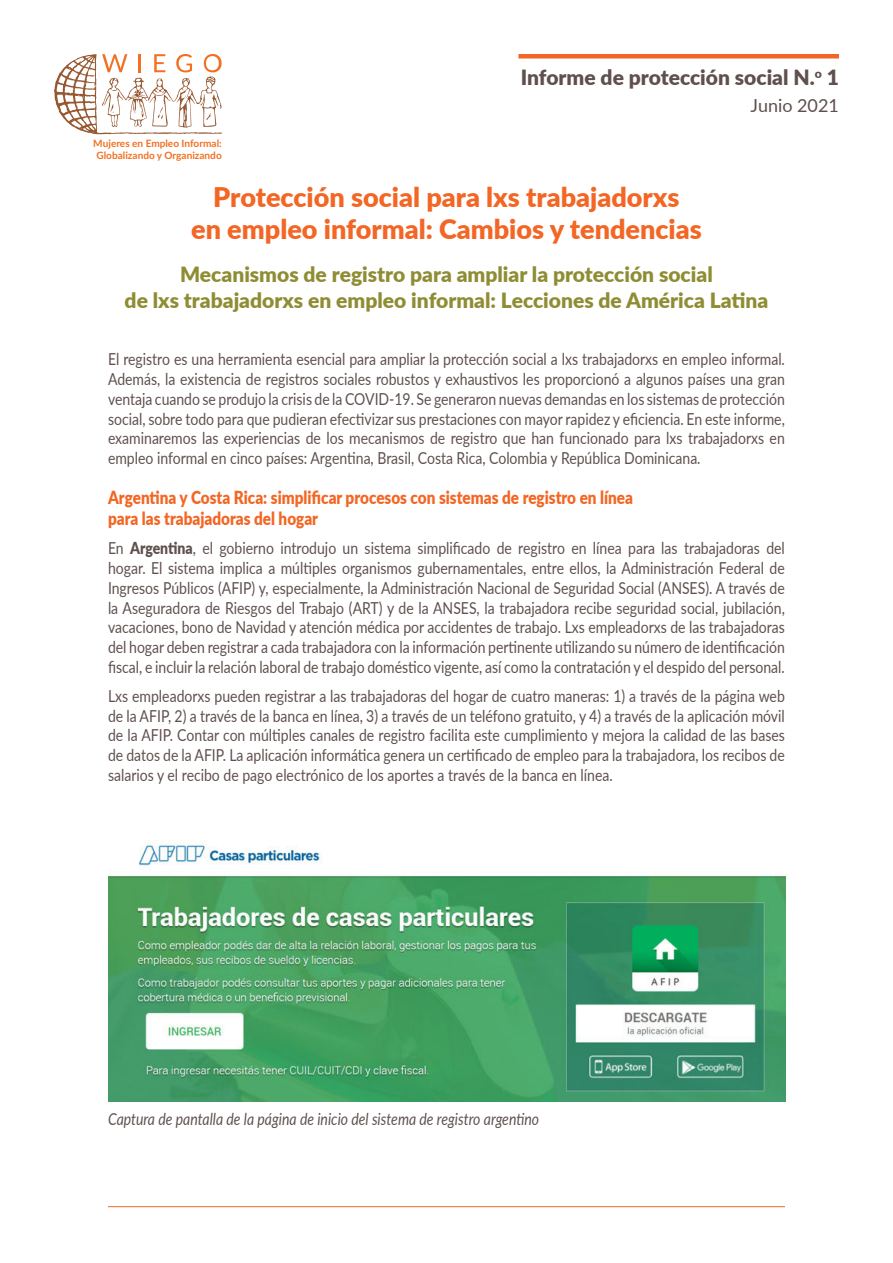
<style>
.page{position:relative;width:893px;height:1263px;background:#fff}
.page>*{position:absolute;margin:0;border:0;box-sizing:border-box;transform-origin:0 0}
.t1{font:900 27px/32.4px "Lato";color:#f36624;text-align:center}
.t2{font:900 21px/25.2px "Lato";color:#8f8d34;text-align:center}
.t3{font:900 21px "Lato";color:#5f504e}
.t4{font:900 18px/21.6px "Lato";color:#f36624;scale:.85 1}
.t5{font:18px "Lato";color:#5f504e}
.t6{font:16.5px/19.8px "Lato";color:#5f504e;text-align:justify;scale:.85 1}
.t7{font:italic 16.5px "Lato";color:#5f504e;scale:.85 1}
.t8{font:700 10.05px/12.1px "Lato";color:#f36f21;text-align:center}
.s1{font-weight:900}
</style>
<div class="page">
<hr style="left:108px;top:1206px;width:677px;height:1px;background:#f36624">
<div style="left:518px;top:54px;width:321px;height:5px;background:#f36624"></div>
<svg style="left:54px;top:54px;width:168px;height:80px"></svg>
<img style="left:108px;top:840px;width:677px;height:261px">
<p class="t8" style="left:93px;top:138px;width:130px">Mujeres en Empleo Informal:<br>Globalizando y Organizando</p>
<p class="t3" style="left:521px;top:69px;width:320px">Informe de protección social N.<sup>o</sup> 1</p>
<p class="t5" style="left:751px;top:92px;width:90px">Junio 2021</p>
<h1 class="t1" style="left:191px;top:183px;width:512px">Protección social para lxs trabajadorxs<br>en empleo informal: Cambios y tendencias</h1>
<p class="t2" style="left:125px;top:264px;width:645px">Mecanismos de registro para ampliar la protección social<br>de lxs trabajadorxs en empleo informal: Lecciones de América Latina</p>
<p class="t6" style="left:108px;top:350px;width:798px">El registro es una herramienta esencial para ampliar la protección social a lxs trabajadorxs en empleo informal.<br>Además, la existencia de registros sociales robustos y exhaustivos les proporcionó a algunos países una gran ventaja cuando se produjo la crisis de la COVID-19. Se generaron nuevas demandas en los sistemas de protección social, sobre todo para que pudieran efectivizar sus prestaciones con mayor rapidez y eficiencia. En este informe, examinaremos las experiencias de los mecanismos de registro que han funcionado para lxs trabajadorxs en empleo informal en cinco países: Argentina, Brasil, Costa Rica, Colombia y República Dominicana.</p>
<p class="t4" style="left:108px;top:486px;width:619px">Argentina y Costa Rica: simplificar procesos con sistemas de registro en línea para las trabajadoras del hogar</p>
<p class="t6" style="left:108px;top:539px;width:798px">En <span class="s1">Argentina</span>, el gobierno introdujo un sistema simplificado de registro en línea para las trabajadoras del hogar. El sistema implica a múltiples organismos gubernamentales, entre ellos, la Administración Federal de Ingresos Públicos (AFIP) y, especialmente, la Administración Nacional de Seguridad Social (ANSES). A través de la Aseguradora de Riesgos del Trabajo (ART) y de la ANSES, la trabajadora recibe seguridad social, jubilación, vacaciones, bono de Navidad y atención médica por accidentes de trabajo. Lxs empleadorxs de las trabajadoras del hogar deben registrar a cada trabajadora con la información pertinente utilizando su número de identificación fiscal, e incluir la relación laboral de trabajo doméstico vigente, así como la contratación y el despido del personal.</p>
<p class="t6" style="left:108px;top:685px;width:798px">Lxs empleadorxs pueden registrar a las trabajadoras del hogar de cuatro maneras: 1) a través de la página web de la AFIP, 2) a través de la banca en línea, 3) a través de un teléfono gratuito, y 4) a través de la aplicación móvil de la AFIP. Contar con múltiples canales de registro facilita este cumplimiento y mejora la calidad de las bases de datos de la AFIP. La aplicación informática genera un certificado de empleo para la trabajadora, los recibos de salarios y el recibo de pago electrónico de los aportes a través de la banca en línea.</p>
<p class="t7" style="left:108px;top:1107px;width:509px">Captura de pantalla de la página de inicio del sistema de registro argentino</p>
</div>
